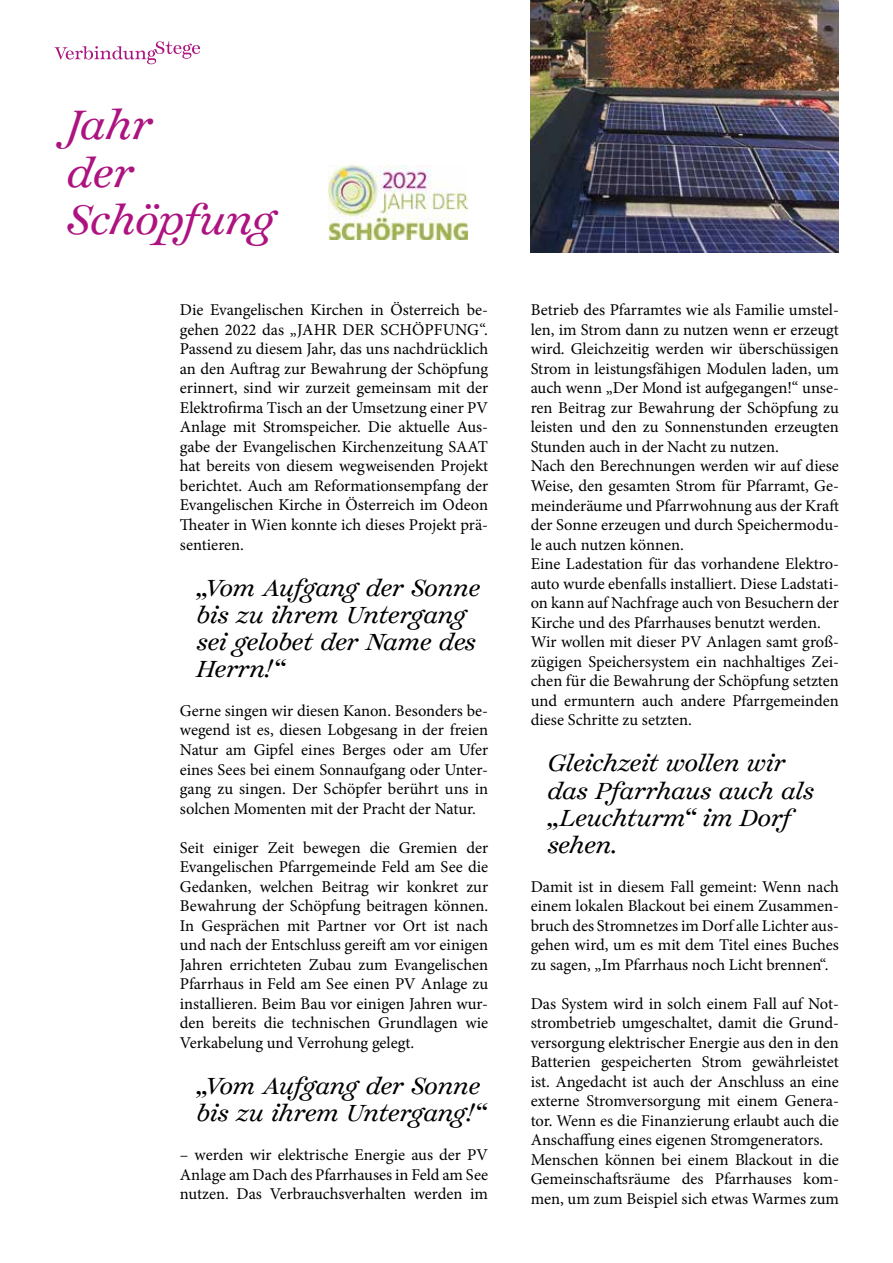
<style>
.page{position:relative;width:893px;height:1263px;background:#fff}
.page>*{position:absolute;margin:0;border:0;box-sizing:border-box;transform-origin:0 0}
.t1{font:italic 39.6px/47.5px "Temeraire";letter-spacing:-.005em;color:#ad1380}
.t2{font:italic 22.5px/27px "Temeraire";color:#000}
.t3{font:16.5px/19.5px "Minion Pro";color:#000;text-align:justify}
</style>
<div class="page">
<svg style="left:54px;top:41px;width:146px;height:23px"></svg>
<img style="left:328px;top:166px;width:140px;height:73px">
<img style="left:531px;top:0;width:308px;height:253px">
<h1 class="t1" style="left:67px;top:102px;width:210px">Jahr<br>der<br>Schöpfung</h1>
<p class="t3" style="left:180px;top:300px;width:310px">Die Evangelischen Kirchen in Österreich be&shy;gehen 2022 das „JAHR DER SCHÖPFUNG“.<br>Passend zu diesem Jahr, das uns nachdrücklich an den Auftrag zur Bewahrung der Schöpfung erinnert, sind wir zurzeit gemeinsam mit der Elektrofirma Tisch an der Umsetzung einer PV Anlage mit Stromspeicher. Die aktuelle Aus&shy;gabe der Evangelischen Kirchenzeitung SAAT hat bereits von diesem wegweisenden Projekt berichtet. Auch am Reformationsempfang der Evangelischen Kirche in Österreich im Odeon Theater in Wien konnte ich dieses Projekt prä&shy;sentieren.</p>
<h2 class="t2" style="left:197px;top:575px;width:285px">„Vom Aufgang der Sonne bis zu ihrem Untergang sei gelobet der Name des<br>Herrn!“</h2>
<p class="t3" style="left:180px;top:701px;width:310px">Gerne singen wir diesen Kanon. Besonders be&shy;wegend ist es, diesen Lobgesang in der freien Natur am Gipfel eines Berges oder am Ufer eines Sees bei einem Sonnaufgang oder Unter&shy;gang zu singen. Der Schöpfer berührt uns in solchen Momenten mit der Pracht der Natur.</p>
<p class="t3" style="left:180px;top:837px;width:310px">Seit einiger Zeit bewegen die Gremien der Evangelischen Pfarrgemeinde Feld am See die Gedanken, welchen Beitrag wir konkret zur Bewahrung der Schöpfung beitragen können.<br>In Gesprächen mit Partner vor Ort ist nach und nach der Entschluss gereift am vor einigen Jahren errichteten Zubau zum Evangelischen Pfarrhaus in Feld am See einen PV Anlage zu installieren. Beim Bau vor einigen Jahren wur&shy;den bereits die technischen Grundlagen wie Verkabelung und Verrohung gelegt.</p>
<h2 class="t2" style="left:197px;top:1073px;width:290px">„Vom Aufgang der Sonne bis zu ihrem Untergang!“</h2>
<p class="t3" style="left:180px;top:1145px;width:310px">– werden wir elektrische Energie aus der PV Anlage am Dach des Pfarrhauses in Feld am See nutzen. Das Verbrauchsverhalten werden im</p>
<p class="t3" style="left:531px;top:300px;width:310px;text-align:left">Betrieb des Pfarramtes wie als Familie umstel&shy;len, im Strom dann zu nutzen wenn er erzeugt wird. Gleichzeitig werden wir überschüssigen Strom in leistungsfähigen Modulen laden, um auch wenn „Der Mond ist aufgegangen!“ unse&shy;ren Beitrag zur Bewahrung der Schöpfung zu leisten und den zu Sonnenstunden erzeugten Stunden auch in der Nacht zu nutzen.<br>Nach den Berechnungen werden wir auf diese Weise, den gesamten Strom für Pfarramt, Ge&shy;meinderäume und Pfarrwohnung aus der Kraft der Sonne erzeugen und durch Speichermodu&shy;le auch nutzen können.<br>Eine Ladestation für das vorhandene Elektro&shy;auto wurde ebenfalls installiert. Diese Ladstati&shy;on kann auf Nachfrage auch von Besuchern der Kirche und des Pfarrhauses benutzt werden.<br>Wir wollen mit dieser PV Anlagen samt groß&shy;zügigen Speichersystem ein nachhaltiges Zei&shy;chen für die Bewahrung der Schöpfung setzten und ermuntern auch andere Pfarrgemeinden diese Schritte zu setzten.</p>
<h2 class="t2" style="left:548px;top:750px;width:268px">Gleichzeit wollen wir das Pfarrhaus auch als „Leuchturm“ im Dorf sehen.</h2>
<p class="t3" style="left:531px;top:876px;width:310px">Damit ist in diesem Fall gemeint: Wenn nach einem lokalen Blackout bei einem Zusammen&shy;bruch des Stromnetzes im Dorf alle Lichter aus&shy;gehen wird, um es mit dem Titel eines Buches zu sagen, „Im Pfarrhaus noch Licht brennen“.</p>
<p class="t3" style="left:531px;top:993px;width:310px;text-align:left">Das System wird in solch einem Fall auf Not&shy;strombetrieb umgeschaltet, damit die Grund&shy;versorgung elektrischer Energie aus den in den Batterien gespeicherten Strom gewährleistet ist. Angedacht ist auch der Anschluss an eine externe Stromversorgung mit einem Genera&shy;tor. Wenn es die Finanzierung erlaubt auch die Anschaffung eines eigenen Stromgenerators.<br>Menschen können bei einem Blackout in die Gemeinschaftsräume des Pfarrhauses kom&shy;men, um zum Beispiel sich etwas Warmes zum</p>
</div>
